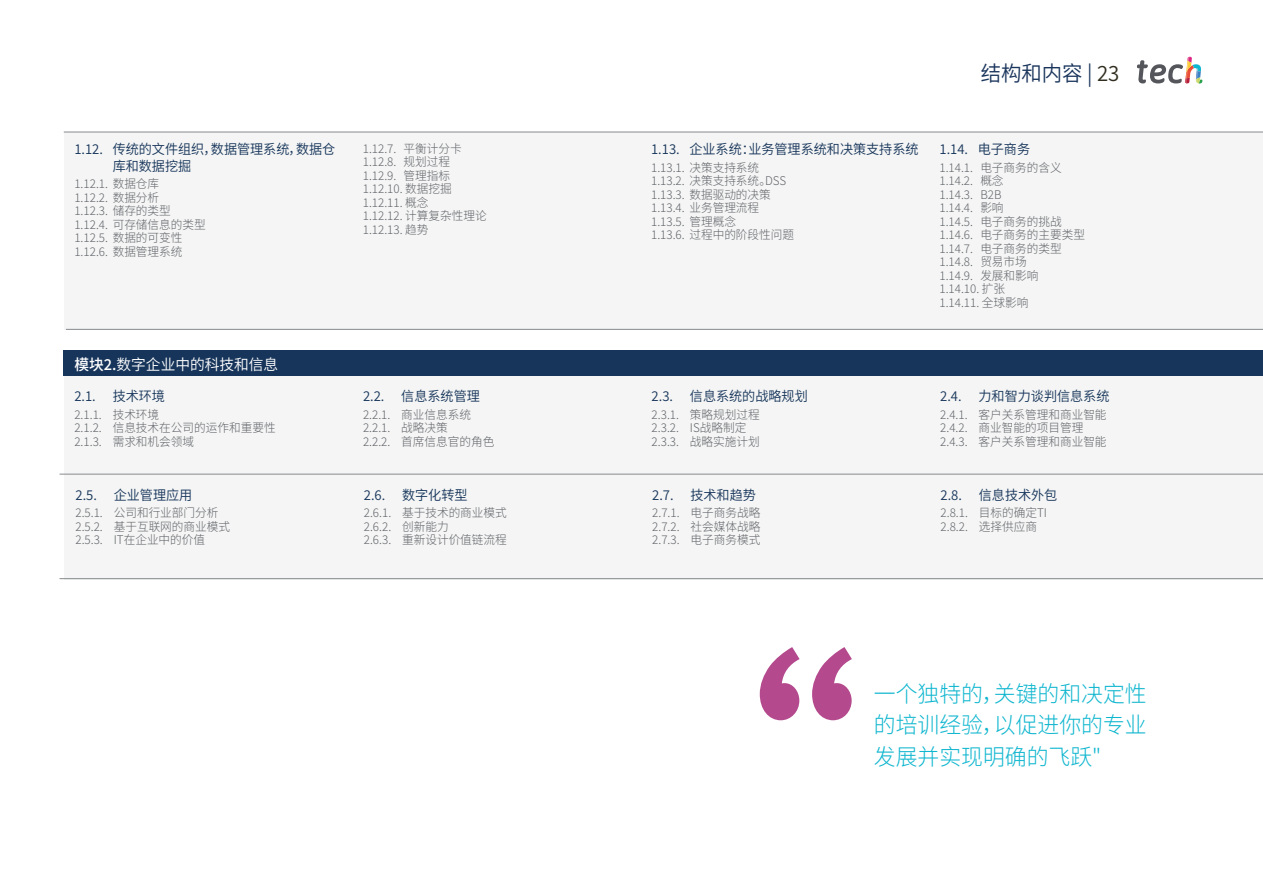
<style>
.page{position:relative;width:1263px;height:893px;background:#fff}
.page>*{position:absolute;margin:0;border:0;box-sizing:border-box;transform-origin:0 0}
.t1{font:300 22.5px/31.5px "Source Han Sans CN";color:#0fb6cf;text-align:justify}
.t2{font:21px "Source Han Sans CN";color:#1a355c}
.t3{font:15px "Source Han Sans CN";color:#fff}
.t4{font:13.5px/16.5px "Source Han Sans CN";color:#17355b}
.t5{font:300 12px/13.5px "Source Han Sans CN";color:#61646a}
.s1{font-weight:500}
.s2{color:#312e20}
</style>
<div class="page">
<svg style="left:1137px;top:57px;width:65px;height:27px"></svg>
<div style="left:64px;top:132px;width:1199px;height:198px;background:#f4f5f4"></div>
<hr style="left:66px;top:329px;width:1197px;height:1px;background:#878a8e">
<hr style="left:64px;top:132px;width:1199px;height:1px;background:#878a8e">
<div style="left:64px;top:350px;width:1199px;height:230px;background:#f4f5f4"></div>
<div style="left:64px;top:350px;width:1199px;height:26px;background:#17355b"></div>
<hr style="left:60px;top:578px;width:1203px;height:1px;background:#878a8e">
<hr style="left:60px;top:474px;width:1203px;height:1px;background:#878a8e">
<svg style="left:760px;top:647px;width:92px;height:73px"></svg>
<p class="t4" style="left:113px;top:141px;width:224px;text-indent:-38px">1.12. 传统的文件组织，数据管理系统，数据仓库和数据挖掘</p>
<p class="t5" style="left:74px;top:177px;width:133px">1.12.1. 数据仓库<br>1.12.2. 数据分析<br>1.12.3. 储存的类型<br>1.12.4. 可存储信息的类型<br>1.12.5. 数据的可变性<br>1.12.6. 数据管理系统</p>
<p class="t3" style="left:74px;top:356px;width:205px"><span class="s1">模块2.</span>数字企业中的科技和信息</p>
<p class="t4" style="left:74px;top:388px;width:92px">2.1. 技术环境</p>
<p class="t5" style="left:74px;top:408px;width:203px">2.1.1. 技术环境<br>2.1.2. 信息技术在公司的运作和重要性<br>2.1.3. 需求和机会领域</p>
<p class="t4" style="left:75px;top:487px;width:118px">2.5. 企业管理应用</p>
<p class="t5" style="left:75px;top:506px;width:156px">2.5.1. 公司和行业部门分析<br>2.5.2. 基于互联网的商业模式<br>2.5.3. IT在企业中的价值</p>
<p class="t5" style="left:363px;top:142px;width:125px">1.12.7. 平衡计分卡<br>1.12.8. 规划过程<br>1.12.9. 管理指标<br>1.12.10. 数据挖掘<br>1.12.11. 概念<br>1.12.12. 计算复杂性理论<br>1.12.13. 趋势</p>
<p class="t4" style="left:651px;top:141px;width:269px">1.13. 企业系统：业务管理系统和决策支持系统</p>
<p class="t5" style="left:651px;top:161px;width:145px">1.13.1. 决策支持系统<br>1.13.2. 决策支持系统。DSS<br>1.13.3. 数据驱动的决策<br>1.13.4. 业务管理流程<br>1.13.5. 管理概念<br>1.13.6. 过程中的阶段性问题</p>
<h2 class="t2" style="left:981px;top:61px;width:140px">结构和内容 | <span class="s2">23</span></h2>
<p class="t4" style="left:939px;top:141px;width:92px">1.14. 电子商务</p>
<p class="t5" style="left:939px;top:161px;width:147px">1.14.1. 电子商务的含义<br>1.14.2. 概念<br>1.14.3. B2B<br>1.14.4. 影响<br>1.14.5. 电子商务的挑战<br>1.14.6. 电子商务的主要类型<br>1.14.7. 电子商务的类型<br>1.14.8. 贸易市场<br>1.14.9. 发展和影响<br>1.14.10. 扩张<br>1.14.11. 全球影响</p>
<p class="t4" style="left:363px;top:388px;width:118px">2.2. 信息系统管理</p>
<p class="t5" style="left:363px;top:408px;width:133px">2.2.1. 商业信息系统<br>2.2.1. 战略决策<br>2.2.2. 首席信息官的角色</p>
<p class="t4" style="left:364px;top:487px;width:105px">2.6. 数字化转型</p>
<p class="t5" style="left:364px;top:506px;width:145px">2.6.1. 基于技术的商业模式<br>2.6.2. 创新能力<br>2.6.3. 重新设计价值链流程</p>
<p class="t4" style="left:652px;top:388px;width:158px">2.3. 信息系统的战略规划</p>
<p class="t5" style="left:652px;top:408px;width:110px">2.3.1. 策略规划过程<br>2.3.2. IS战略制定<br>2.3.3. 战略实施计划</p>
<p class="t4" style="left:652px;top:487px;width:105px">2.7. 技术和趋势</p>
<p class="t5" style="left:652px;top:506px;width:110px;text-align:justify">2.7.1. 电子商务战略2.7.2. 社会媒体战略2.7.3. 电子商务模式</p>
<p class="t4" style="left:940px;top:388px;width:171px">2.4. 力和智力谈判信息系统</p>
<p class="t5" style="left:940px;top:408px;width:168px">2.4.1. 客户关系管理和商业智能<br>2.4.2. 商业智能的项目管理<br>2.4.3. 客户关系管理和商业智能</p>
<p class="t4" style="left:940px;top:487px;width:118px">2.8. 信息技术外包</p>
<p class="t5" style="left:940px;top:506px;width:108px">2.8.1. 目标的确定TI<br>2.8.2. 选择供应商</p>
<h1 class="t1" style="left:874px;top:678px;width:274px">一个独特的，关键的和决定性的培训经验，以促进你的专业发展并实现明确的飞跃"</h1>
</div>
